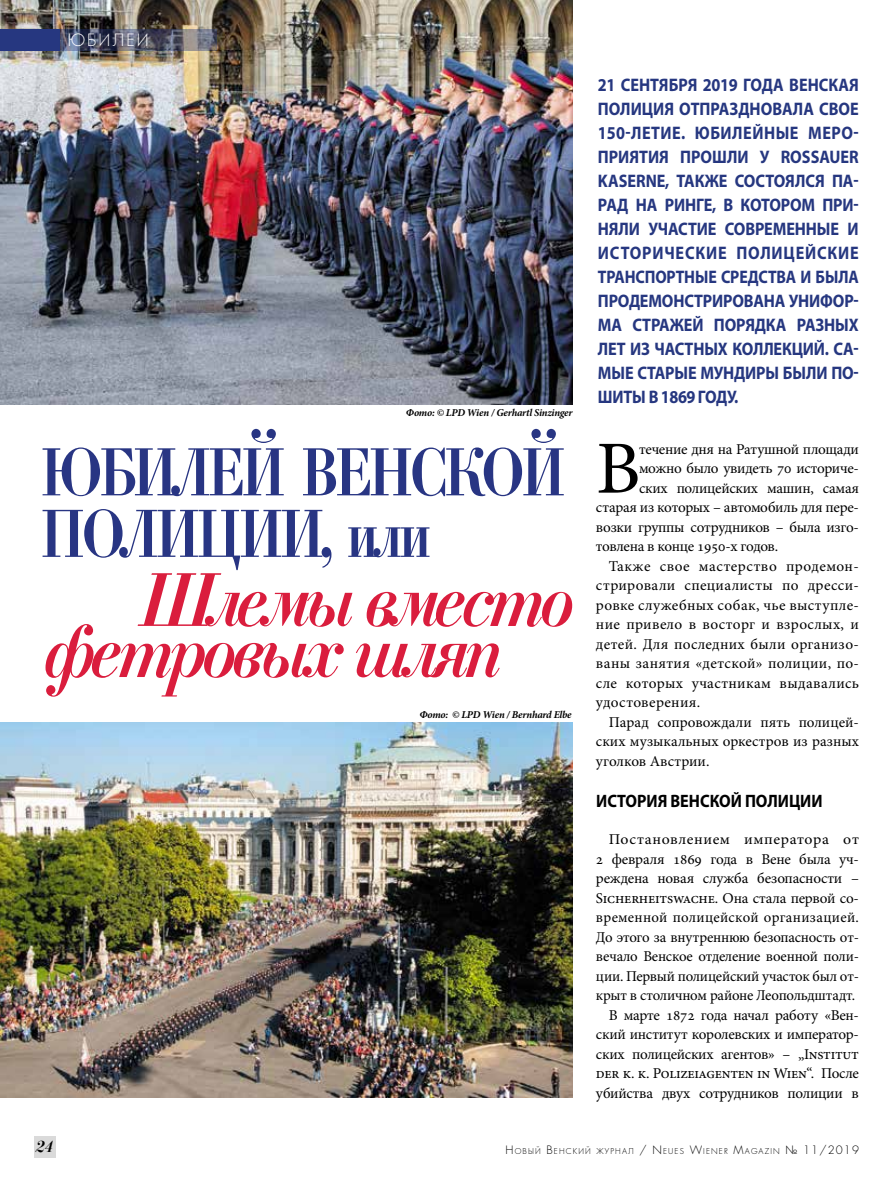
<style>
.page{position:relative;width:893px;height:1191px;background:#fff}
.page>*{position:absolute;margin:0;border:0;box-sizing:border-box;transform-origin:0 0}
.t1{font:italic 78px "Paragon Nord C";letter-spacing:-.09em;color:#da1d3d}
.t2{font:69.6px "Paragon Nord C";letter-spacing:-.09em;color:#283583;scale:.93 1}
.t3{font:700 18.15px/24px "Myriad Pro";letter-spacing:-.01em;color:#263780;text-align:justify;scale:.89 1}
.t4{font:700 18px "Myriad Pro";color:#000;scale:.9 1}
.t5{font:16.5px "Favorit Light C";letter-spacing:.13em;color:#fff}
.t6{font:italic 16.5px "Paragon Nord C";color:#000}
.t7{font:15px/19.5px "Minion Pro";letter-spacing:-.01em;color:#000;text-align:right;scale:1.05 1}
.t8{font:15px "Minion Pro";letter-spacing:-.01em;color:#000}
.t9{font:15px "Minion Pro";letter-spacing:.02em;color:#000}
.t10{font:15px "Minion Pro";letter-spacing:.03em;color:#000}
.t11{font:italic 700 10.5px "Minion Pro";letter-spacing:-.02em;color:#000}
.t12{font:7.8px "Favorit Light C";letter-spacing:.145em;color:#000}
.s1{font-family:"Minion Pro";font-size:75px;color:#000}
.s2{font-size:11.25px}
</style>
<div class="page">
<div style="left:34px;top:1136px;width:21px;height:22px;background:#dadada"></div>
<img style="left:0;top:0;width:573px;height:404px">
<div style="left:0;top:29px;width:59px;height:22px;background:#263780"></div>
<img style="left:0;top:722px;width:573px;height:375px">
<svg style="left:59px;top:29px;width:158px;height:22px;background:#585b6d"></svg>
<p class="t5" style="left:68px;top:29px;width:83px">ЮБИЛЕИ</p>
<p class="t3" style="left:598px;top:72px;width:295px">21 СЕНТЯБРЯ 2019 ГОДА ВЕНСКАЯ ПОЛИЦИЯ ОТПРАЗДНОВАЛА СВОЕ 150-ЛЕТИЕ. ЮБИЛЕЙНЫЕ МЕРО-ПРИЯТИЯ ПРОШЛИ У ROSSAUER KASERNE, ТАКЖЕ СОСТОЯЛСЯ ПА-РАД НА РИНГЕ, В КОТОРОМ ПРИ-НЯЛИ УЧАСТИЕ СОВРЕМЕННЫЕ И ИСТОРИЧЕСКИЕ ПОЛИЦЕЙСКИЕ ТРАНСПОРТНЫЕ СРЕДСТВА И БЫЛА ПРОДЕМОНСТРИРОВАНА УНИФОР-МА СТРАЖЕЙ ПОРЯДКА РАЗНЫХ ЛЕТ ИЗ ЧАСТНЫХ КОЛЛЕКЦИЙ. СА-МЫЕ СТАРЫЕ МУНДИРЫ БЫЛИ ПО-ШИТЫ В 1869 ГОДУ.</p>
<h2 class="t2" style="left:39px;top:429px;width:648px">ЮБИЛЕЙ ВЕНСКОЙ <span class="s1">В</span></h2>
<p class="t11" style="left:406px;top:405px;width:168px">Фото: © LPD Wien / Gerhartl Sinzinger</p>
<p class="t8" style="left:639px;top:439px;width:221px">течение дня на Ратушной площади</p>
<p class="t8" style="left:639px;top:458px;width:221px">можно было увидеть 70 историче-</p>
<p class="t8" style="left:639px;top:478px;width:221px">ских полицейских машин, самая</p>
<p class="t8" style="left:596px;top:497px;width:264px">старая из которых – автомобиль для пере-</p>
<p class="t8" style="left:596px;top:517px;width:264px">возки группы сотрудников – была изго-</p>
<p class="t8" style="left:596px;top:536px;width:184px">товлена в конце 1950-х годов.</p>
<p class="t10" style="left:609px;top:556px;width:252px">Также свое мастерство продемон-</p>
<p class="t9" style="left:596px;top:575px;width:264px">стрировали специалисты по дресси-</p>
<p class="t9" style="left:596px;top:595px;width:264px">ровке служебных собак, чье выступле-</p>
<p class="t9" style="left:596px;top:614px;width:264px">ние привело в восторг и взрослых, и</p>
<p class="t9" style="left:596px;top:634px;width:264px">детей. Для последних были организо-</p>
<p class="t9" style="left:596px;top:653px;width:264px">ваны занятия «детской» полиции, по-</p>
<p class="t9" style="left:596px;top:673px;width:264px">сле которых участникам выдавались</p>
<p class="t9" style="left:596px;top:692px;width:106px">удостоверения.</p>
<p class="t8" style="left:609px;top:712px;width:252px">Парад сопровождали пять полицей-</p>
<p class="t8" style="left:596px;top:731px;width:264px">ских музыкальных оркестров из разных</p>
<p class="t8" style="left:596px;top:751px;width:115px">уголков Австрии.</p>
<p class="t4" style="left:596px;top:789px;width:253px">ИСТОРИЯ ВЕНСКОЙ ПОЛИЦИИ</p>
<p class="t7" style="left:596px;top:830px;width:252px">Постановлением императора от<br>2 февраля 1869 года в Вене была уч&shy;реждена новая служба безопасности – Sicherheitswache. Она стала первой со&shy;временной полицейской организацией.<br>До этого за внутреннюю безопасность от&shy;вечало Венское отделение военной поли&shy;ции. Первый полицейский участок был от&shy;крыт в столичном районе Леопольдштадт.<br>В марте 1872 года начал работу «Вен&shy;ский институт королевских и император&shy;ских полицейских агентов» – „Institut der k. k. Polizeiagenten in Wien“. После убийства двух сотрудников полиции в</p>
<h2 class="t2" style="left:39px;top:490px;width:424px">ПОЛИЦИИ, или</h2>
<h1 class="t1" style="left:134px;top:554px;width:440px">Шлемы вместо</h1>
<h1 class="t1" style="left:39px;top:605px;width:463px">фетровых шляп</h1>
<p class="t11" style="left:419px;top:706px;width:154px">Фото: © LPD Wien / Bernhard Elbe</p>
<p class="t6" style="left:35px;top:1137px;width:20px">24</p>
<p class="t12" style="left:505px;top:1145px;width:355px"><span class="s2">Н</span>ОВЫЙ <span class="s2">В</span>ЕНСКИЙ ЖУРНАЛ <span class="s2">/</span> <span class="s2">N</span>EUES <span class="s2">W</span>IEN ER <span class="s2">M</span>AGAZIN <span class="s2">№ 11/2019</span></p>
</div>
